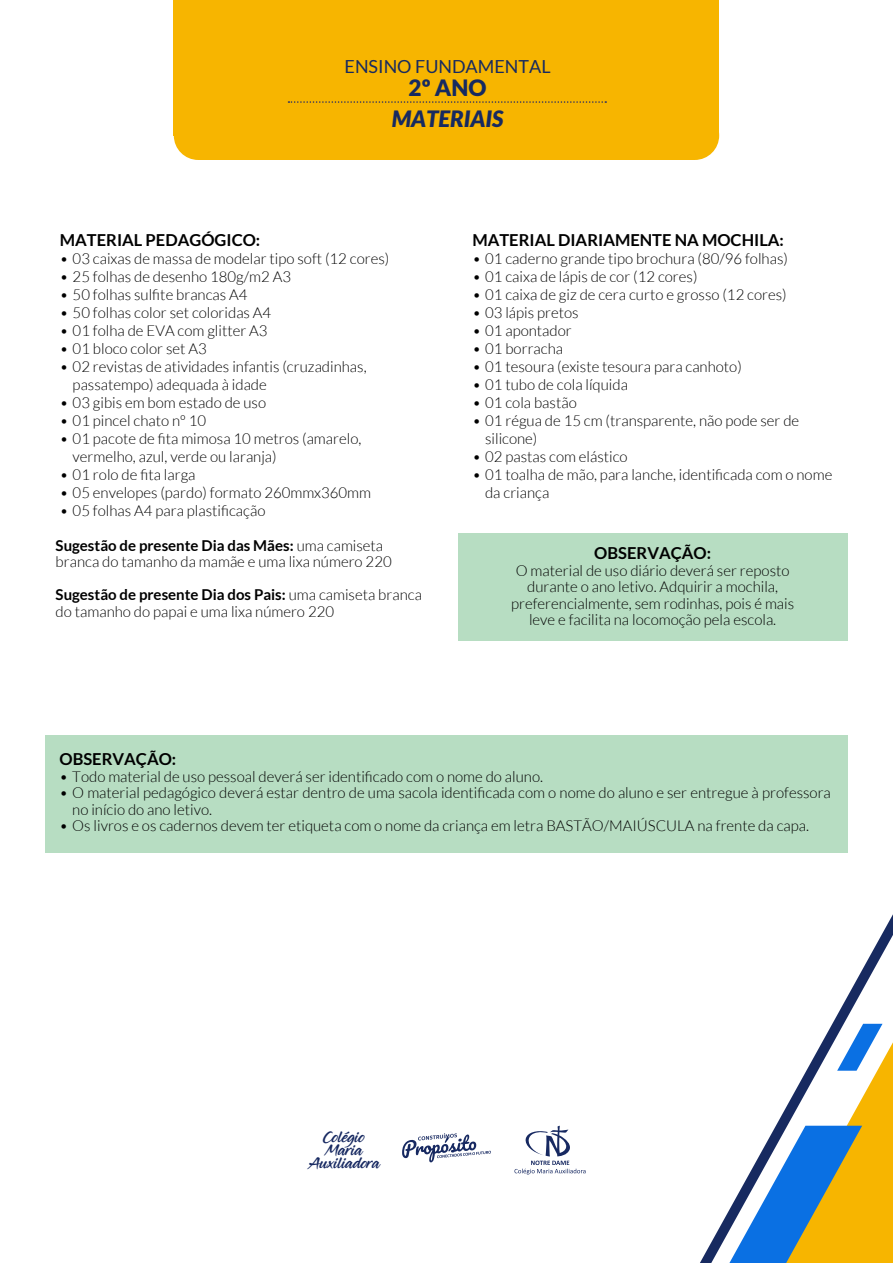
<style>
.page{position:relative;width:893px;height:1263px;background:#fff}
.page>*{position:absolute;margin:0;border:0;box-sizing:border-box;transform-origin:0 0}
.t1{font:italic 900 22.5px "Lato";color:#172a60}
.t2{font:900 22.5px "Lato";color:#172a60}
.t3{font:18px "Lato";color:#172a60}
.t4{font:700 16.5px "Lato";color:#000}
.t5{font:15.9px/13.2px "Midnight Drive";color:#172961;text-align:center}
.t6{font:300 15px/16.5px "Lato";color:#000}
.s1{font-weight:700}
</style>
<div class="page">
<div style="left:174px;top:0;width:545px;height:136px;background:#f7b500"></div>
<div style="left:174px;top:111px;width:49px;height:49px;background:#f7b500;border-radius:50%"></div>
<div style="left:198px;top:63px;width:497px;height:97px;background:#f7b500"></div>
<div style="left:670px;top:111px;width:49px;height:49px;background:#f7b500;border-radius:50%"></div>
<svg style="left:700px;top:914px;width:193px;height:349px"></svg>
<svg style="left:729px;top:1024px;width:164px;height:239px"></svg>
<svg style="left:514px;top:1126px;width:71px;height:48px"></svg>
<svg style="left:402px;top:1133px;width:89px;height:30px"></svg>
<svg style="left:288px;top:101px;width:318px;height:2px"></svg>
<div style="left:45px;top:735px;width:803px;height:117px;background:#b7ddc2"></div>
<div style="left:458px;top:534px;width:390px;height:107px;background:#b7ddc2"></div>
<p class="t3" style="left:345px;top:57px;width:208px">ENSINO FUNDAMENTAL</p>
<h1 class="t2" style="left:409px;top:75px;width:79px">2º ANO</h1>
<h1 class="t1" style="left:392px;top:105px;width:113px">MATERIAIS</h1>
<p class="t4" style="left:60px;top:231px;width:202px">MATERIAL PEDAGÓGICO:</p>
<p class="t6" style="left:60px;top:251px;width:331px">• 03 caixas de massa de modelar tipo soft (12 cores)</p>
<p class="t6" style="left:60px;top:269px;width:233px">• 25 folhas de desenho 180g/m2 A3</p>
<p class="t6" style="left:60px;top:287px;width:189px">• 50 folhas sulfite brancas A4</p>
<p class="t6" style="left:60px;top:305px;width:213px">• 50 folhas color set coloridas A4</p>
<p class="t6" style="left:60px;top:323px;width:209px">• 01 folha de EVA com glitter A3</p>
<p class="t6" style="left:60px;top:341px;width:148px">• 01 bloco color set A3</p>
<p class="t6" style="left:73px;top:358px;width:295px;line-height:18px;text-indent:-13px">• 02 revistas de atividades infantis (cruzadinhas, passatempo) adequada à idade</p>
<p class="t6" style="left:60px;top:395px;width:208px">• 03 gibis em bom estado de uso</p>
<p class="t6" style="left:60px;top:413px;width:148px">• 01 pincel chato nº 10</p>
<p class="t6" style="left:73px;top:430px;width:290px;line-height:18px;text-indent:-13px">• 01 pacote de fita mimosa 10 metros (amarelo, vermelho, azul, verde ou laranja)</p>
<p class="t6" style="left:60px;top:467px;width:137px">• 01 rolo de fita larga</p>
<p class="t6" style="left:60px;top:485px;width:313px">• 05 envelopes (pardo) formato 260mmx360mm</p>
<p class="t6" style="left:60px;top:503px;width:207px">• 05 folhas A4 para plastificação</p>
<p class="t6" style="left:56px;top:537px;width:338px"><span class="s1">Sugestão de presente Dia das Mães:</span> uma camiseta branca do tamanho da mamãe e uma lixa número 220</p>
<p class="t6" style="left:56px;top:587px;width:368px"><span class="s1">Sugestão de presente Dia dos Pais:</span> uma camiseta branca do tamanho do papai e uma lixa número 220</p>
<p class="t4" style="left:472px;top:231px;width:313px">MATERIAL DIARIAMENTE NA MOCHILA:</p>
<p class="t6" style="left:472px;top:251px;width:317px">• 01 caderno grande tipo brochura (80/96 folhas)</p>
<p class="t6" style="left:472px;top:269px;width:227px">• 01 caixa de lápis de cor (12 cores)</p>
<p class="t6" style="left:472px;top:287px;width:316px">• 01 caixa de giz de cera curto e grosso (12 cores)</p>
<p class="t6" style="left:472px;top:305px;width:108px">• 03 lápis pretos</p>
<p class="t6" style="left:472px;top:323px;width:101px">• 01 apontador</p>
<p class="t6" style="left:472px;top:341px;width:92px">• 01 borracha</p>
<p class="t6" style="left:472px;top:359px;width:271px">• 01 tesoura (existe tesoura para canhoto)</p>
<p class="t6" style="left:472px;top:377px;width:157px">• 01 tubo de cola líquida</p>
<p class="t6" style="left:472px;top:395px;width:106px">• 01 cola bastão</p>
<p class="t6" style="left:485px;top:412px;width:316px;line-height:18px;text-indent:-13px">• 01 régua de 15 cm (transparente, não pode ser de silicone)</p>
<p class="t6" style="left:472px;top:449px;width:157px">• 02 pastas com elástico</p>
<p class="t6" style="left:485px;top:466px;width:349px;line-height:18px;text-indent:-13px">• 01 toalha de mão, para lanche, identificada com o nome da criança</p>
<p class="t4" style="left:594px;top:544px;width:118px">OBSERVAÇÃO:</p>
<p class="t6" style="left:511px;top:562px;width:285px;text-align:center">O material de uso diário deverá ser reposto durante o ano letivo. Adquirir a mochila, preferencialmente, sem rodinhas, pois é mais leve e facilita na locomoção pela escola.</p>
<p class="t4" style="left:60px;top:749px;width:118px">OBSERVAÇÃO:</p>
<p class="t6" style="left:60px;top:768px;width:485px">• Todo material de uso pessoal deverá ser identificado com o nome do aluno.</p>
<p class="t6" style="left:72px;top:784px;width:760px;text-indent:-13px">• O material pedagógico deverá estar dentro de uma sacola identificada com o nome do aluno e ser entregue à professora no início do ano letivo.</p>
<p class="t6" style="left:60px;top:817px;width:751px">• Os livros e os cadernos devem ter etiqueta com o nome da criança em letra BASTÃO/MAIÚSCULA na frente da capa.</p>
<p class="t5" style="left:308px;top:1131px;width:73px">Colégio<br>Maria<br>Auxiliadora</p>
</div>
